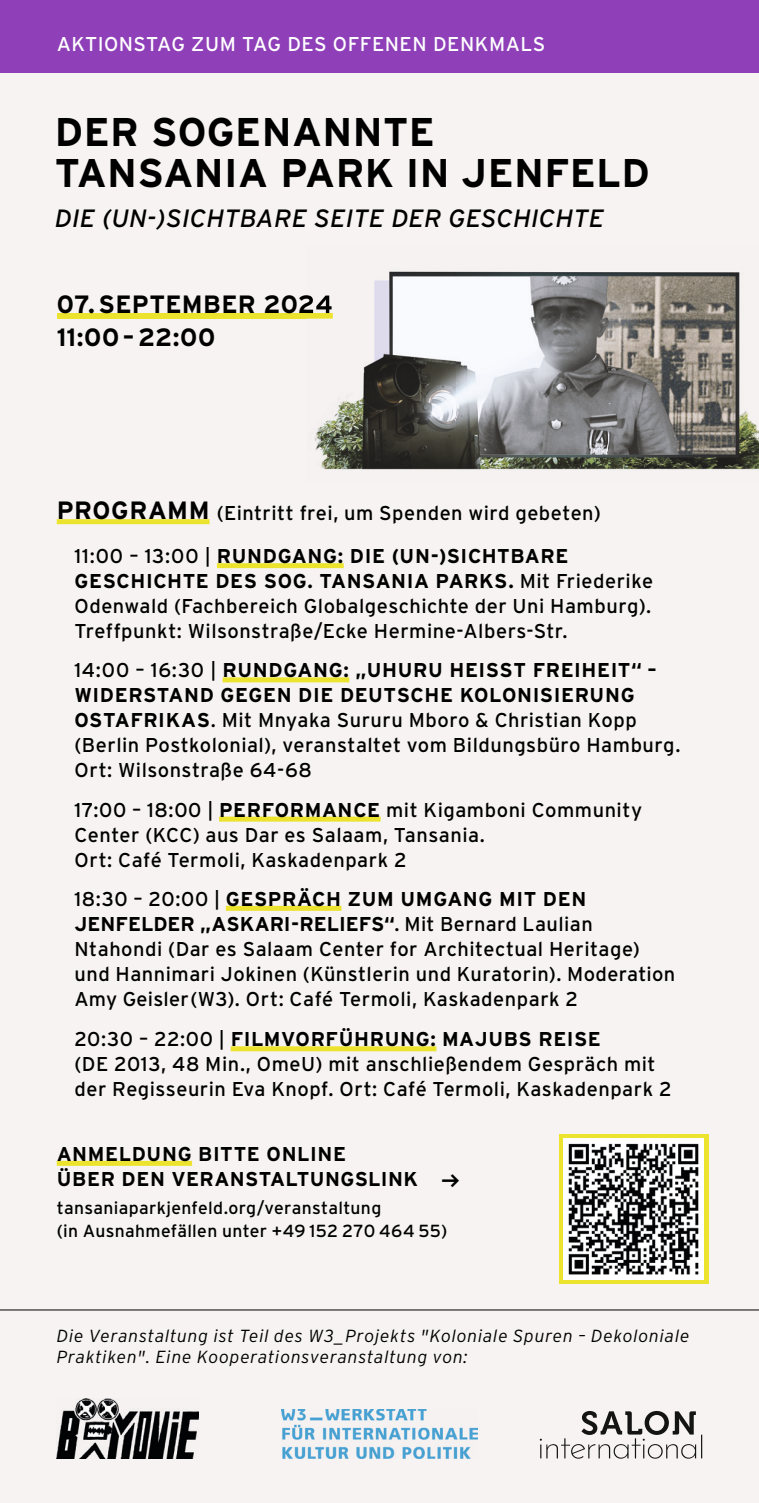
<style>
.page{position:relative;width:759px;height:1503px;background:#fff}
.page>*{position:absolute;margin:0;border:0;box-sizing:border-box;transform-origin:0 0}
.t1{font:700 40px/41.2px "Interstate";letter-spacing:.01em;color:#000}
.t2{font:700 25px/32.5px "Interstate";letter-spacing:.015em;color:#000}
.t3{font:italic 25px "Interstate";letter-spacing:.01em;color:#000}
.t4{font:20px/25px "Interstate";letter-spacing:.025em;color:#000}
.t5{font:700 20px/25px "Interstate";letter-spacing:.025em;color:#000}
.t6{font:20px "Interstate";letter-spacing:.025em;color:#fff}
.t7{font:100 20px "Geologica";color:#000}
.t8{font:italic 300 17.5px/21.2px "Interstate";letter-spacing:.04em;color:#000}
.t9{font:17.5px/22.5px "Interstate";letter-spacing:.02em;color:#000}
.s1{font-weight:700}
</style>
<div class="page">
<div style="left:0;top:0;width:758px;height:1502px;background:#f6f3f2"></div>
<div style="left:0;top:0;width:758px;height:73px;background:#8f40b9"></div>
<svg style="left:0;top:1309px;width:758px;height:150px"></svg>
<div style="left:558px;top:1134px;width:150px;height:149px;background:#ebe32e"></div>
<img style="left:563px;top:1138px;width:140px;height:141px">
<div style="left:57px;top:519px;width:152px;height:5px;background:#ebe32e"></div>
<div style="left:217px;top:563px;width:126px;height:5px;background:#ebe32e"></div>
<div style="left:222px;top:677px;width:127px;height:5px;background:#ebe32e"></div>
<div style="left:219px;top:816px;width:161px;height:5px;background:#ebe32e"></div>
<div style="left:226px;top:905px;width:115px;height:5px;background:#ebe32e"></div>
<div style="left:230px;top:1046px;width:206px;height:5px;background:#ebe32e"></div>
<div style="left:57px;top:1160px;width:135px;height:5px;background:#ebe32e"></div>
<div style="left:57px;top:313px;width:275px;height:5px;background:#ebe32e"></div>
<img style="left:306px;top:271px;width:452px;height:199px">
<img style="left:306px;top:295px;width:26px;height:23px">
<img style="left:306px;top:295px;width:25px;height:18px">
<svg style="left:306px;top:313px;width:25px;height:1px"></svg>
<p class="t6" style="left:57px;top:33px;width:490px">AKTIONSTAG ZUM TAG DES OFFENEN DENKMALS</p>
<h1 class="t1" style="left:55px;top:111px;width:596px">DER SOGENANNTE<br>TANSANIA PARK IN JENFELD</h1>
<p class="t3" style="left:55px;top:204px;width:550px">DIE (UN-)SICHTBARE SEITE DER GESCHICHTE</p>
<p class="t2" style="left:57px;top:288px;width:277px">07. SEPTEMBER 2024<br>11:00 – 22:00</p>
<p class="t2" style="left:57px;top:494px;width:154px">PROGRAMM</p>
<p class="t4" style="left:74px;top:543px;width:580px">11:00 – 13:00 | <span class="s1">RUNDGANG: DIE (UN-)SICHTBARE GESCHICHTE DES SOG. TANSANIA PARKS.</span> Mit Friederike Odenwald (Fachbereich Globalgeschichte der Uni Hamburg).<br>Treffpunkt: Wilsonstraße/Ecke Hermine-Albers-Str.</p>
<p class="t4" style="left:74px;top:657px;width:607px">14:00 – 16:30 | <span class="s1">RUNDGANG: „UHURU HEISST FREIHEIT“ – WIDERSTAND GEGEN DIE DEUTSCHE KOLONISIERUNG OSTAFRIKAS</span>. Mit Mnyaka Sururu Mboro &amp; Christian Kopp (Berlin Postkolonial), veranstaltet vom Bildungsbüro Hamburg.<br>Ort: Wilsonstraße 64-68</p>
<p class="t4" style="left:74px;top:797px;width:569px">17:00 – 18:00 | <span class="s1">PERFORMANCE</span> mit Kigamboni Community<br>Center (KCC) aus Dar es Salaam, Tansania.<br>Ort: Café Termoli, Kaskadenpark 2</p>
<p class="t4" style="left:74px;top:886px;width:602px">18:30 – 20:00 | <span class="s1">GESPRÄCH ZUM UMGANG MIT DEN JENFELDER „ASKARI-RELIEFS“</span>. Mit Bernard Laulian Ntahondi (Dar es Salaam Center for Architectual Heritage) und Hannimari Jokinen (Künstlerin und Kuratorin). Moderation Amy Geisler (W3). Ort: Café Termoli, Kaskadenpark 2</p>
<p class="t4" style="left:74px;top:1026px;width:598px">20:30 – 22:00 | <span class="s1">FILMVORFÜHRUNG: MAJUBS REISE<br></span>(DE 2013, 48 Min., OmeU) mit anschließendem Gespräch mit der Regisseurin Eva Knopf. Ort: Café Termoli, Kaskadenpark 2</p>
<p class="t4" style="left:216px;top:500px;width:385px">(Eintritt frei, um Spenden wird gebeten)</p>
<p class="t5" style="left:57px;top:1141px;width:362px">ANMELDUNG BITTE ONLINE<br>ÜBER DEN VERANSTALTUNGSLINK</p>
<p class="t9" style="left:57px;top:1196px;width:392px">tansaniaparkjenfeld.org/veranstaltung<br>(in Ausnahmefällen unter +49 152 270 464 55)</p>
<p class="t7" style="left:441px;top:1163px;width:19px">→</p>
<p class="t8" style="left:57px;top:1324px;width:634px">Die Veranstaltung ist Teil des W3_Projekts "Koloniale Spuren – Dekoloniale<br>Praktiken". Eine Kooperationsveranstaltung von:</p>
</div>
